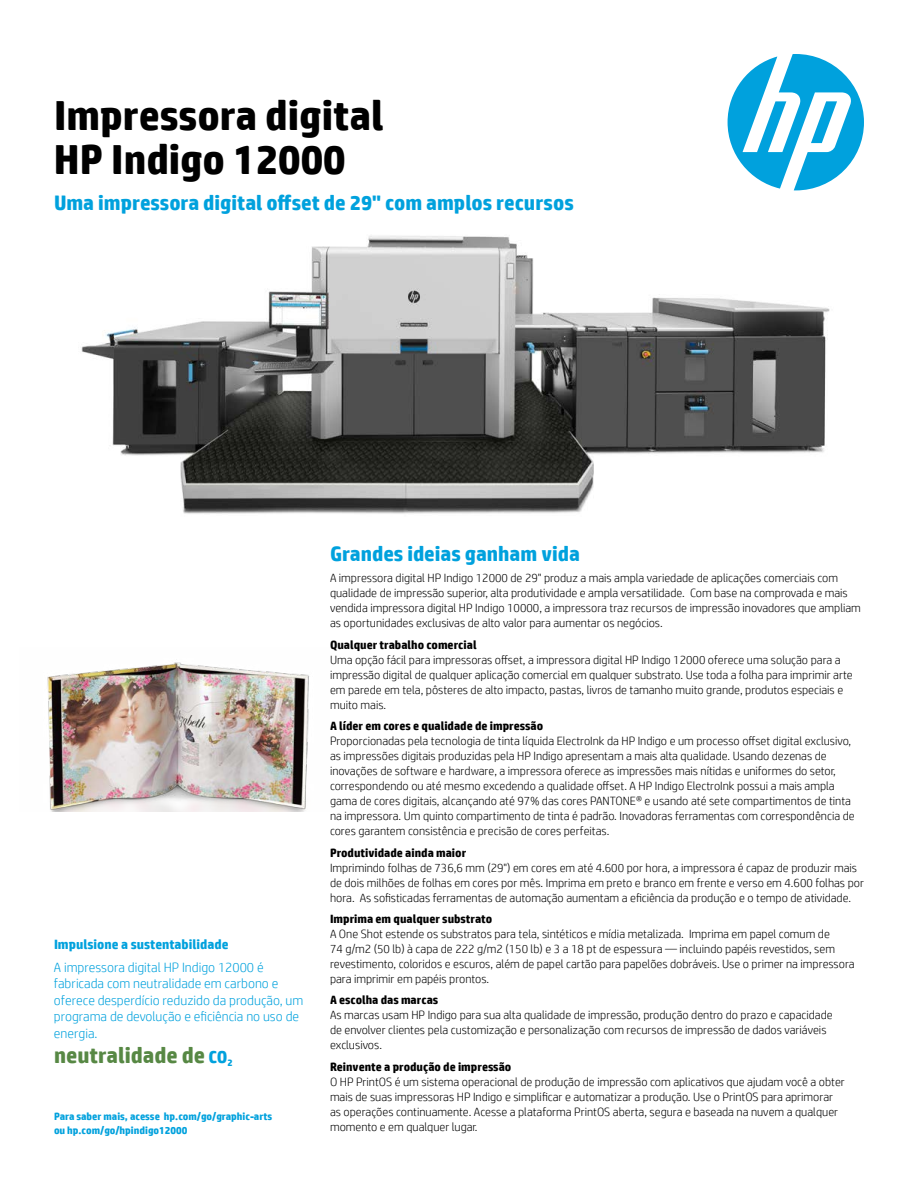
<style>
.page{position:relative;width:918px;height:1188px;background:#fff}
.page>*{position:absolute;margin:0;border:0;box-sizing:border-box;transform-origin:0 0}
.Headline_28_30{font:700 42px/45px "HP Simplified";color:#000}
.t1{font:700 22.35px "HP Simplified";color:#578844}
.Subhead_14_16_bold_b{font:700 21px "HP Simplified";color:#00a1dd}
.Body{font:300 13.5px/16.5px "HP Simplified";color:#00a1dd}
.Body-2{font:700 13.5px "HP Simplified";color:#00a1dd}
.Body-3{font:300 12px/15px "HP Simplified";color:#000}
.Body-4{font:700 12px "HP Simplified";color:#000}
.t2{font:700 10.5px/13.5px "HP Simplified";color:#00a1dd}
.s1{font-size:17.4px;color:#00a1dd}
</style>
<div class="page">
<img style="left:81px;top:235px;width:749px;height:279px">
<img style="left:47px;top:662px;width:262px;height:149px">
<svg style="left:728px;top:54px;width:136px;height:136px"></svg>
<p class="Headline_28_30" style="left:54px;top:92px;width:331px">Impressora digital<br>HP Indigo 12000</p>
<p class="Subhead_14_16_bold_b" style="left:54px;top:190px;width:521px">Uma impressora digital offset de 29" com amplos recursos</p>
<p class="Body-2" style="left:54px;top:936px;width:176px">Impulsione a sustentabilidade</p>
<p class="Body" style="left:54px;top:959px;width:251px">A impressora digital HP Indigo 12000 é fabricada com neutralidade em carbono e oferece desperdício reduzido da produção, um programa de devolução e eficiência no uso de energia.</p>
<p class="t1" style="left:54px;top:1042px;width:180px">neutralidade de <span class="s1">CO</span><sub>2</sub></p>
<p class="t2" style="left:54px;top:1110px;width:220px">Para saber mais, acesse hp.com/go/graphic-arts ou hp.com/go/hpindigo12000</p>
<p class="Subhead_14_16_bold_b" style="left:330px;top:541px;width:251px">Grandes ideias ganham vida</p>
<p class="Body-3" style="left:330px;top:571px;width:532px">A impressora digital HP Indigo 12000 de 29" produz a mais ampla variedade de aplicações comerciais com qualidade de impressão superior, alta produtividade e ampla versatilidade. Com base na comprovada e mais vendida impressora digital HP Indigo 10000, a impressora traz recursos de impressão inovadores que ampliam as oportunidades exclusivas de alto valor para aumentar os negócios.</p>
<p class="Body-4" style="left:330px;top:638px;width:148px">Qualquer trabalho comercial</p>
<p class="Body-3" style="left:330px;top:652px;width:524px">Uma opção fácil para impressoras offset, a impressora digital HP Indigo 12000 oferece uma solução para a impressão digital de qualquer aplicação comercial em qualquer substrato. Use toda a folha para imprimir arte em parede em tela, pôsteres de alto impacto, pastas, livros de tamanho muito grande, produtos especiais e muito mais.</p>
<p class="Body-4" style="left:330px;top:719px;width:215px">A líder em cores e qualidade de impressão</p>
<p class="Body-3" style="left:330px;top:733px;width:526px">Proporcionadas pela tecnologia de tinta líquida ElectroInk da HP Indigo e um processo offset digital exclusivo, as impressões digitais produzidas pela HP Indigo apresentam a mais alta qualidade. Usando dezenas de inovações de software e hardware, a impressora oferece as impressões mais nítidas e uniformes do setor, correspondendo ou até mesmo excedendo a qualidade offset. A HP Indigo ElectroInk possui a mais ampla gama de cores digitais, alcançando até 97% das cores PANTONE® e usando até sete compartimentos de tinta na impressora. Um quinto compartimento de tinta é padrão. Inovadoras ferramentas com correspondência de cores garantem consistência e precisão de cores perfeitas.</p>
<p class="Body-4" style="left:330px;top:845px;width:138px">Produtividade ainda maior</p>
<p class="Body-3" style="left:330px;top:860px;width:536px">Imprimindo folhas de 736,6 mm (29") em cores em até 4.600 por hora, a impressora é capaz de produzir mais de dois milhões de folhas em cores por mês. Imprima em preto e branco em frente e verso em 4.600 folhas por hora. As sofisticadas ferramentas de automação aumentam a eficiência da produção e o tempo de atividade.</p>
<p class="Body-4" style="left:330px;top:912px;width:164px">Imprima em qualquer substrato</p>
<p class="Body-3" style="left:330px;top:926px;width:526px">A One Shot estende os substratos para tela, sintéticos e mídia metalizada. Imprima em papel comum de<br>74 g/m2 (50 lb) à capa de 222 g/m2 (150 lb) e 3 a 18 pt de espessura — incluindo papéis revestidos, sem revestimento, coloridos e escuros, além de papel cartão para papelões dobráveis. Use o primer na impressora para imprimir em papéis prontos.</p>
<p class="Body-4" style="left:330px;top:993px;width:110px">A escolha das marcas</p>
<p class="Body-3" style="left:330px;top:1007px;width:504px">As marcas usam HP Indigo para sua alta qualidade de impressão, produção dentro do prazo e capacidade de envolver clientes pela customização e personalização com recursos de impressão de dados variáveis exclusivos.</p>
<p class="Body-4" style="left:330px;top:1059px;width:183px">Reinvente a produção de impressão</p>
<p class="Body-3" style="left:330px;top:1074px;width:516px">O HP PrintOS é um sistema operacional de produção de impressão com aplicativos que ajudam você a obter mais de suas impressoras HP Indigo e simplificar e automatizar a produção. Use o PrintOS para aprimorar as operações continuamente. Acesse a plataforma PrintOS aberta, segura e baseada na nuvem a qualquer momento e em qualquer lugar.</p>
</div>
